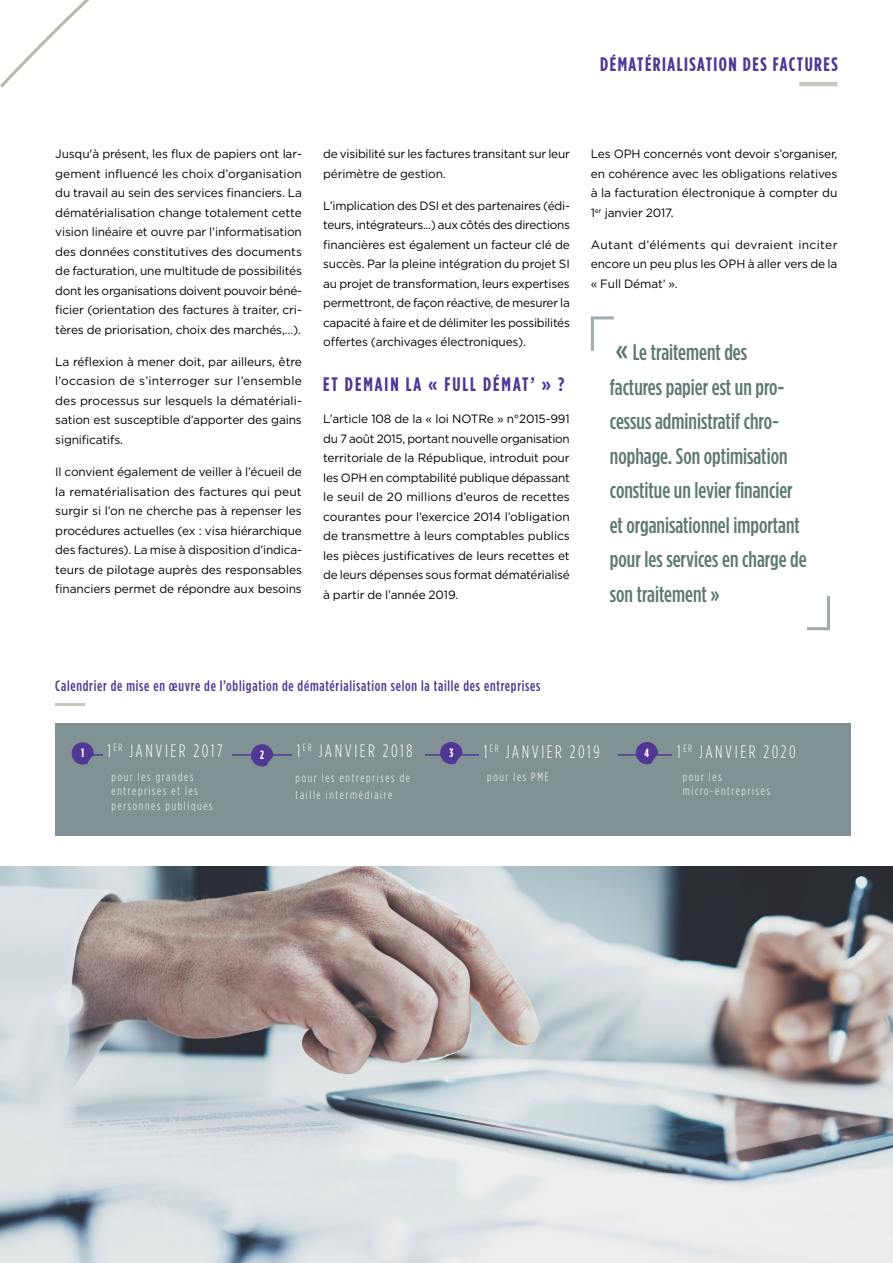
<style>
.page{position:relative;width:893px;height:1263px;background:#fff}
.page>*{position:absolute;margin:0;border:0;box-sizing:border-box;transform-origin:0 0}
.t1{font:500 22.5px/34.5px "Gotham Condensed";color:#5d7972}
.t2{font:700 19.5px "Gotham Condensed";letter-spacing:.075em;color:#503795}
.t3{font:700 19.5px "Gotham Condensed";letter-spacing:.1em;color:#503795}
.t4{font:300 18px "Gotham Condensed";letter-spacing:.145em;color:#fff}
.t5{font:500 15px "Gotham Condensed";letter-spacing:.05em;color:#503795}
.t6{font:12px/19.5px "Gotham";letter-spacing:-.01em;color:#000;text-align:justify}
.t7{font:300 12px/14.4px "Gotham Condensed";letter-spacing:.145em;color:#fff}
.t8{font:700 12px "Gotham Condensed";color:#fff}
.t9{font:300 10.5px "Gotham Condensed";color:#fff}
.s1{font-size:30px}
.s2{font-size:18px}
</style>
<div class="page">
<div style="left:55px;top:723px;width:795px;height:113px;background:#819294"></div>
<hr style="left:89px;top:754px;width:683px;height:2px;background:#503795">
<hr style="left:799px;top:82px;width:38px;height:4px;background:#cbc8c0">
<svg style="left:0;top:0;width:89px;height:88px"></svg>
<img style="left:0;top:866px;width:893px;height:397px">
<hr style="left:55px;top:703px;width:30px;height:2px;background:#cbc8c0">
<div style="left:103px;top:740px;width:129px;height:27px;background:#819294"></div>
<div style="left:292px;top:740px;width:133px;height:26px;background:#819294"></div>
<div style="left:479px;top:741px;width:138px;height:26px;background:#819294"></div>
<div style="left:673px;top:741px;width:138px;height:26px;background:#819294"></div>
<svg style="left:72px;top:742px;width:22px;height:22px"></svg>
<svg style="left:251px;top:744px;width:22px;height:22px"></svg>
<svg style="left:440px;top:742px;width:22px;height:22px"></svg>
<svg style="left:636px;top:742px;width:22px;height:22px"></svg>
<svg style="left:590px;top:316px;width:24px;height:35px"></svg>
<svg style="left:807px;top:595px;width:23px;height:36px"></svg>
<h2 class="t2" style="left:600px;top:53px;width:239px">DÉMATÉRIALISATION DES FACTURES</h2>
<p class="t6" style="left:55px;top:144px;width:248px">Jusqu'à présent, les flux de papiers ont lar&shy;gement influencé les choix d’organisation du travail au sein des services financiers. La dématérialisation change totalement cette vision linéaire et ouvre par l’informatisation des données constitutives des documents de facturation, une multitude de possibilités dont les organisations doivent pouvoir béné&shy;ficier (orientation des factures à traiter, cri&shy;tères de priorisation, choix des marchés,…).</p>
<p class="t6" style="left:55px;top:352px;width:248px">La réflexion à mener doit, par ailleurs, être l’occasion de s’interroger sur l’ensemble des processus sur lesquels la dématériali&shy;sation est susceptible d’apporter des gains significatifs.</p>
<p class="t6" style="left:55px;top:462px;width:248px">Il convient également de veiller à l’écueil de la rematérialisation des factures qui peut surgir si l’on ne cherche pas à repenser les procédures actuelles (ex : visa hiérarchique des factures). La mise à disposition d’indica&shy;teurs de pilotage auprès des responsables financiers permet de répondre aux besoins</p>
<p class="t6" style="left:323px;top:144px;width:248px">de visibilité sur les factures transitant sur leur périmètre de gestion.</p>
<p class="t6" style="left:323px;top:196px;width:248px">L’implication des DSI et des partenaires (édi&shy;teurs, intégrateurs...) aux côtés des directions financières est également un facteur clé de succès. Par la pleine intégration du projet SI au projet de transformation, leurs expertises permettront, de façon réactive, de mesurer la capacité à faire et de délimiter les possibilités offertes (archivages électroniques).</p>
<h2 class="t3" style="left:323px;top:373px;width:243px">ET DEMAIN LA « FULL DÉMAT’ » ?</h2>
<p class="t6" style="left:323px;top:409px;width:248px">L’article 108 de la « loi NOTRe » n°2015-991 du 7 août 2015, portant nouvelle organisation territoriale de la République, introduit pour les OPH en comptabilité publique dépassant le seuil de 20 millions d’euros de recettes courantes pour l’exercice 2014 l’obligation de transmettre à leurs comptables publics les pièces justificatives de leurs recettes et de leurs dépenses sous format dématérialisé à partir de l’année 2019.</p>
<p class="t6" style="left:591px;top:144px;width:248px">Les OPH concernés vont devoir s’organiser, en cohérence avec les obligations relatives à la facturation électronique à compter du 1<sup>er</sup> janvier 2017.</p>
<p class="t6" style="left:591px;top:235px;width:248px">Autant d’éléments qui devraient inciter encore un peu plus les OPH à aller vers de la « Full Démat’ ».</p>
<h1 class="t1" style="left:610px;top:335px;width:198px"><span class="s1">«</span> Le traitement des<br>factures papier est un pro&shy;cessus administratif chro&shy;nophage. Son optimisation constitue un levier financier et organisationnel important pour les services en charge de son traitement »</h1>
<p class="t5" style="left:55px;top:677px;width:487px">Calendrier de mise en œuvre de l’obligation de dématérialisation selon la taille des entreprises</p>
<h3 class="t4" style="left:107px;top:741px;width:117px">1<sup>ER</sup> JANVIER 2017</h3>
<h3 class="t4" style="left:297px;top:741px;width:117px">1<sup>ER</sup> JANVIER 2018</h3>
<h3 class="t4" style="left:484px;top:743px;width:118px">1<sup>ER</sup> JANVIER 2019</h3>
<p class="t9" style="left:677px;top:743px;width:17px"><span class="s2">1</span>ER</p>
<p class="t8" style="left:81px;top:746px;width:5px">1</p>
<p class="t8" style="left:260px;top:747px;width:5px">2</p>
<p class="t8" style="left:449px;top:746px;width:5px">3</p>
<p class="t8" style="left:645px;top:746px;width:6px">4</p>
<h3 class="t4" style="left:699px;top:743px;width:98px">JANVIER 2020</h3>
<p class="t7" style="left:112px;top:769px;width:103px">pour les grandes entreprises et les personnes publiques</p>
<p class="t7" style="left:296px;top:769px;width:116px;line-height:16.5px">pour les entreprises de taille intermédiaire</p>
<p class="t7" style="left:487px;top:769px;width:63px">pour les PME</p>
<p class="t7" style="left:683px;top:769px;width:89px">pour les micro-entreprises</p>
</div>
